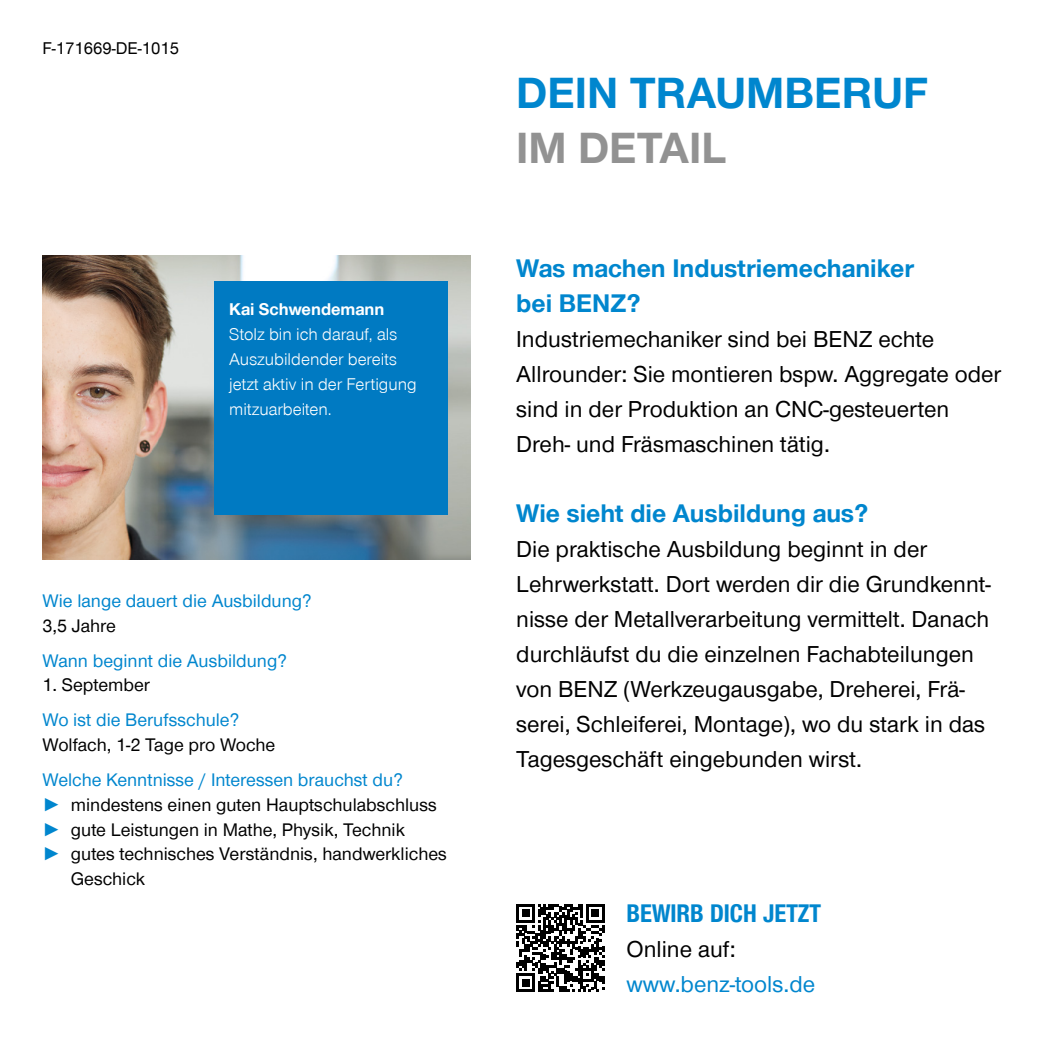
<style>
.page{position:relative;width:1049px;height:1049px;background:#fff}
.page>*{position:absolute;margin:0;border:0;box-sizing:border-box;transform-origin:0 0}
.t1{font:700 45px "Zimmer Group Sans";color:#0086ce}
.t2{font:700 45px "Zimmer Group Sans";color:#929292}
.t3{font:700 26.25px/35px "Zimmer Group Sans";color:#0086ce}
.t4{font:700 26.25px "Zimmer Group Sans Cond";color:#0086ce}
.t5{font:23.75px/35px "Zimmer Group Sans";color:#000}
.t6{font:23.75px "Zimmer Group Sans";color:#0086ce}
.t7{font:18.75px "Zimmer Group Sans";color:#000}
.t8{font:18.75px "Zimmer Group Sans";color:#0086ce}
.t9{font:300 17.5px/25px "Zimmer Group Sans";color:#fff}
.t10{font:17.5px "Zimmer Group Sans";color:#000}
.t11{font:700 17.5px "Zimmer Group Sans";color:#fff}
.s1{font-weight:700;color:#0086ce}
</style>
<div class="page">
<img style="left:43px;top:255px;width:427px;height:305px">
<div style="left:214px;top:282px;width:233px;height:233px;background:#007ac2"></div>
<svg style="left:517px;top:904px;width:87px;height:88px"></svg>
<p class="t10" style="left:43px;top:36px;width:138px">F-171669-DE-1015</p>
<p class="t11" style="left:229px;top:298px;width:157px">Kai Schwendemann</p>
<p class="t9" style="left:229px;top:321px;width:189px">Stolz bin ich darauf, als<br>Auszubildender bereits jetzt aktiv in der Fertigung mitzuarbeiten.</p>
<p class="t8" style="left:43px;top:588px;width:271px">Wie lange dauert die Ausbildung?</p>
<p class="t7" style="left:43px;top:613px;width:75px">3,5 Jahre</p>
<p class="t8" style="left:43px;top:648px;width:246px">Wann beginnt die Ausbildung?</p>
<p class="t7" style="left:43px;top:673px;width:109px">1. September</p>
<p class="t8" style="left:43px;top:707px;width:198px">Wo ist die Berufsschule?</p>
<p class="t7" style="left:43px;top:732px;width:234px">Wolfach, 1-2 Tage pro Woche</p>
<p class="t8" style="left:43px;top:767px;width:362px">Welche Kenntnisse / Interessen brauchst du?</p>
<p class="t7" style="left:43px;top:792px;width:396px"><span class="s1">►</span> mindestens einen guten Hauptschulabschluss</p>
<p class="t7" style="left:43px;top:817px;width:364px"><span class="s1">►</span> gute Leistungen in Mathe, Physik, Technik</p>
<p class="t7" style="left:43px;top:841px;width:406px"><span class="s1">►</span> gutes technisches Verständnis, handwerkliches</p>
<p class="t7" style="left:71px;top:866px;width:76px">Geschick</p>
<h1 class="t1" style="left:516px;top:63px;width:413px">DEIN TRAUMBERUF</h1>
<h1 class="t2" style="left:516px;top:118px;width:212px">IM DETAIL</h1>
<p class="t3" style="left:516px;top:249px;width:399px">Was machen Industriemechaniker bei BENZ?</p>
<p class="t5" style="left:516px;top:320px;width:487px">Industriemechaniker sind bei BENZ echte Allrounder: Sie montieren bspw. Aggregate oder sind in der Produktion an CNC-gesteuerten Dreh- und Fräsmaschinen tätig.</p>
<p class="t3" style="left:516px;top:494px;width:354px">Wie sieht die Ausbildung aus?</p>
<p class="t5" style="left:516px;top:530px;width:476px">Die praktische Ausbildung beginnt in der Lehrwerkstatt. Dort werden dir die Grundkennt&shy;nisse der Metallverarbeitung vermittelt. Danach durchläufst du die einzelnen Fachabteilungen von BENZ (Werkzeugausgabe, Dreherei, Frä&shy;serei, Schleiferei, Montage), wo du stark in das Tagesgeschäft eingebunden wirst.</p>
<p class="t4" style="left:626px;top:897px;width:196px">BEWIRB DICH JETZT</p>
<p class="t5" style="left:626px;top:931px;width:111px">Online auf:</p>
<p class="t6" style="left:626px;top:968px;width:190px">www.benz-tools.de</p>
</div>
